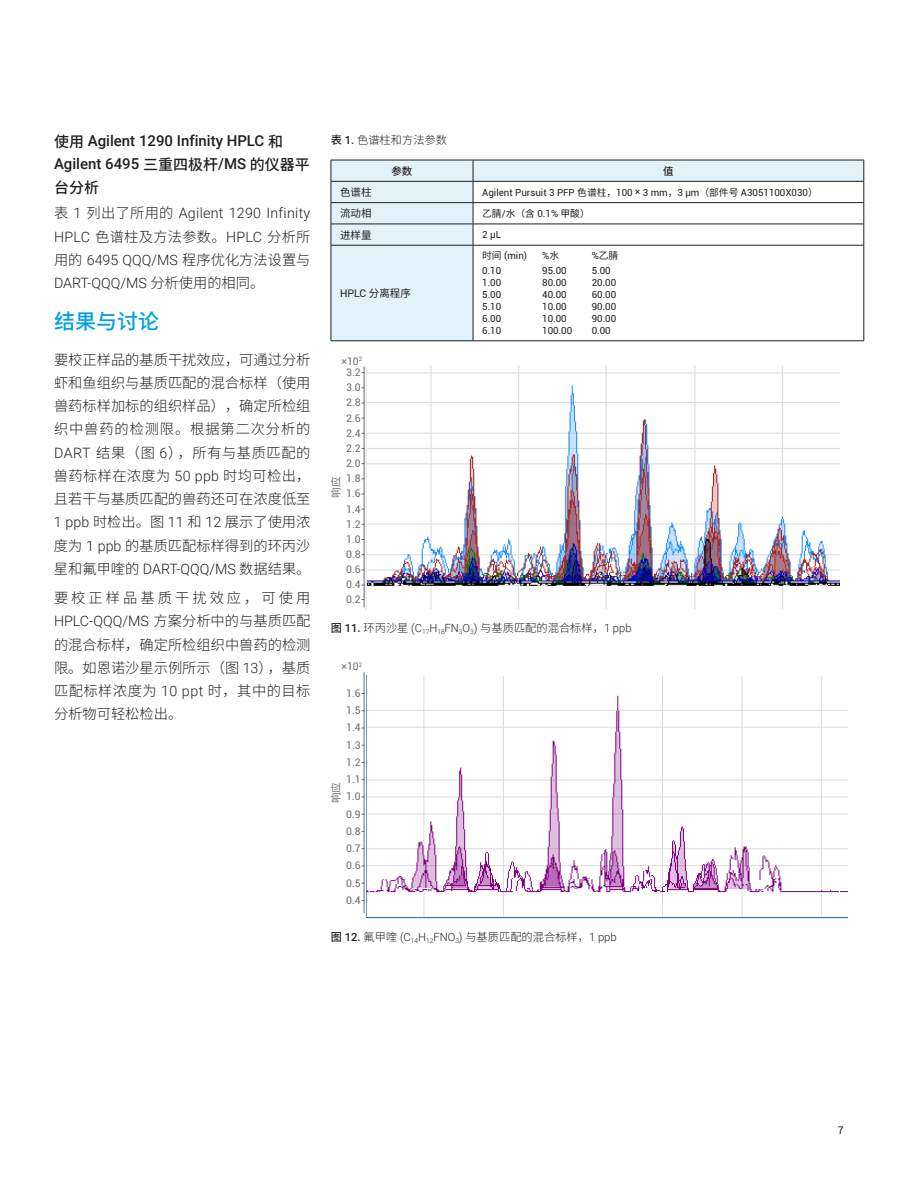
<style>
.page{position:relative;width:918px;height:1188px;background:#fff}
.page>*{position:absolute;margin:0;border:0;box-sizing:border-box;transform-origin:0 0}
.t1{font:500 21px "Noto Sans CJ Ksc";color:#00a1e3}
.t2{font:500 15px/23.2px "Roboto";color:#231f20}
.t3{font:500 15px "Noto Sans CJ Ksc";color:#231f20}
.t4{font:300 14.25px/23.2px "Noto Sans CJ Ksc";color:#231f20;text-align:justify}
.t5{font:300 14.25px "Roboto";color:#231f20}
.t6{font:300 14.25px "Roboto";letter-spacing:.02em;color:#231f20}
.t7{font:300 14.25px "Noto Sans CJ Ksc";letter-spacing:.215em;color:#231f20}
.t8{font:300 11.25px "Noto Sans CJ Ksc";color:#231f20}
.t9{font:10.5px/14.5px "Roboto";color:#6c6d70}
.t10{font:10.5px "Roboto";color:#231f20}
.t11{font:10.5px "Noto Sans CJ Ksc";color:#231f20}
.t12{font:10.5px "Noto Sans CJ Ksc";color:#6c6d70}
.t13{font:500 10.5px "Noto Sans CJ Ksc";color:#231f20}
.t14{font:9.75px "Roboto";color:#231f20}
.t15{font:9.75px "Noto Sans CJ Ksc";color:#231f20}
.s1{font-family:"Noto Sans CJ Ksc"}
.s2{font-family:"Roboto"}
.s3{font-weight:500}
.s4{font-family:"Roboto";font-weight:500}
</style>
<div class="page">
<svg style="left:332px;top:161px;width:532px;height:180px"></svg>
<hr style="left:331px;top:160px;width:142px;height:1px;background:#231f20">
<hr style="left:473px;top:160px;width:391px;height:1px;background:#231f20">
<hr style="left:331px;top:181px;width:142px;height:1px;background:#231f20">
<hr style="left:331px;top:202px;width:142px;height:1px;background:#231f20">
<svg style="left:331px;top:160px;width:1px;height:85px"></svg>
<hr style="left:331px;top:245px;width:1px;height:96px;background:#231f20">
<hr style="left:331px;top:224px;width:142px;height:1px;background:#231f20">
<hr style="left:473px;top:181px;width:391px;height:1px;background:#231f20">
<hr style="left:473px;top:202px;width:391px;height:1px;background:#231f20">
<svg style="left:473px;top:160px;width:1px;height:85px"></svg>
<svg style="left:864px;top:160px;width:1px;height:85px"></svg>
<hr style="left:331px;top:245px;width:142px;height:1px;background:#231f20">
<hr style="left:473px;top:245px;width:1px;height:96px;background:#231f20">
<hr style="left:864px;top:245px;width:1px;height:96px;background:#231f20">
<hr style="left:473px;top:224px;width:391px;height:1px;background:#231f20">
<hr style="left:331px;top:341px;width:142px;height:1px;background:#231f20">
<hr style="left:473px;top:245px;width:391px;height:1px;background:#231f20">
<hr style="left:473px;top:341px;width:391px;height:1px;background:#231f20">
<img style="left:365px;top:366px;width:474px;height:244px">
<hr style="left:364px;top:367px;width:1px;height:240px;background:#6c6d70">
<img style="left:367px;top:676px;width:481px;height:243px">
<hr style="left:364px;top:673px;width:1px;height:240px;background:#6c6d70">
<p class="t2" style="left:54px;top:129px;width:257px"><span class="s1">使用</span> Agilent 1290 Infinity HPLC <span class="s1">和<br></span>Agilent 6495 <span class="s1">三重四极杆</span>/MS <span class="s1">的仪器平</span></p>
<p class="t3" style="left:54px;top:179px;width:46px">台分析</p>
<p class="t6" style="left:54px;top:203px;width:258px"><span class="s1">表</span> 1 <span class="s1">列出了所用的</span> Agilent 1290 Infinity</p>
<p class="t4" style="left:54px;top:225px;width:258px"><span class="s2">HPLC</span> 色谱柱及方法参数。<span class="s2">HPLC</span> 分析所用的 <span class="s2">6495 QQQ/MS</span> 程序优化方法设置与</p>
<p class="t5" style="left:54px;top:273px;width:212px">DART-QQQ/MS <span class="s1">分析使用的相同。</span></p>
<h1 class="t1" style="left:54px;top:309px;width:106px">结果与讨论</h1>
<p class="t4" style="left:54px;top:348px;width:258px">要校正样品的基质干扰效应，可通过分析虾和鱼组织与基质匹配的混合标样（使用兽药标样加标的组织样品），确定所检组织中兽药的检测限。根据第二次分析的<span class="s2">DART</span> 结果（图 <span class="s2">6</span>），所有与基质匹配的兽药标样在浓度为 <span class="s2">50 ppb</span> 时均可检出，且若干与基质匹配的兽药还可在浓度低至<span class="s2">1 ppb</span> 时检出。图 <span class="s2">11</span> 和 <span class="s2">12</span> 展示了使用浓度为 <span class="s2">1 ppb</span> 的基质匹配标样得到的环丙沙星和氟甲喹的 <span class="s2">DART-QQQ/MS</span> 数据结果。</p>
<p class="t7" style="left:54px;top:590px;width:258px">要校正样品基质干扰效应，可使用</p>
<p class="t5" style="left:54px;top:611px;width:258px">HPLC-QQQ/MS <span class="s1">方案分析中的与基质匹配</span></p>
<p class="t4" style="left:54px;top:633px;width:258px">的混合标样，确定所检组织中兽药的检测限。如恩诺沙星示例所示（图 <span class="s2">13</span>），基质匹配标样浓度为 <span class="s2">10 ppt</span> 时，其中的目标分析物可轻松检出。</p>
<p class="t8" style="left:331px;top:134px;width:118px"><span class="s3">表</span> <span class="s4">1.</span> 色谱柱和方法参数</p>
<p class="t13" style="left:391px;top:165px;width:22px">参数</p>
<p class="t13" style="left:663px;top:165px;width:12px">值</p>
<p class="t11" style="left:340px;top:186px;width:33px">色谱柱</p>
<p class="t14" style="left:482px;top:185px;width:337px">Agilent Pursuit 3 PFP <span class="s1">色谱柱，</span>100 × 3 mm<span class="s1">，</span>3 µm<span class="s1">（部件号</span> A3051100X030<span class="s1">）</span></p>
<p class="t11" style="left:340px;top:208px;width:33px">流动相</p>
<p class="t15" style="left:482px;top:208px;width:109px">乙腈<span class="s2">/</span>水（含 <span class="s2">0.1%</span> 甲酸）</p>
<p class="t11" style="left:340px;top:229px;width:33px">进样量</p>
<p class="t14" style="left:482px;top:228px;width:20px">2 µL</p>
<p class="t10" style="left:340px;top:286px;width:72px">HPLC <span class="s1">分离程序</span></p>
<p class="t9" style="left:341px;top:353px;width:22px">×10<sup>2</sup></p>
<p class="t9" style="left:346px;top:365px;width:16px">3.2</p>
<p class="t9" style="left:346px;top:380px;width:16px">3.0</p>
<p class="t9" style="left:346px;top:395px;width:16px">2.8</p>
<p class="t9" style="left:346px;top:410px;width:16px">2.6</p>
<p class="t9" style="left:346px;top:425px;width:16px">2.4</p>
<p class="t9" style="left:346px;top:440px;width:16px">2.2</p>
<p class="t9" style="left:346px;top:456px;width:16px">2.0</p>
<p class="t9" style="left:346px;top:471px;width:16px">1.8</p>
<p class="t12" style="left:330px;top:498px;width:22px;rotate:-90deg">响应</p>
<p class="t9" style="left:346px;top:486px;width:16px">1.6</p>
<p class="t9" style="left:346px;top:501px;width:16px">1.4</p>
<p class="t9" style="left:346px;top:516px;width:16px">1.2</p>
<p class="t9" style="left:346px;top:532px;width:16px">1.0</p>
<p class="t9" style="left:346px;top:547px;width:16px">0.8</p>
<p class="t9" style="left:346px;top:562px;width:16px">0.6</p>
<p class="t9" style="left:346px;top:577px;width:16px">0.4<br>0.2</p>
<p class="t14" style="left:482px;top:249px;width:46px"><span class="s1">时间</span> (min)</p>
<p class="t14" style="left:542px;top:249px;width:18px">%<span class="s1">水</span></p>
<p class="t15" style="left:592px;top:250px;width:28px"><span class="s2">%</span>乙腈</p>
<p class="t14" style="left:482px;top:264px;width:21px">0.10</p>
<p class="t14" style="left:542px;top:264px;width:26px">95.00</p>
<p class="t14" style="left:592px;top:264px;width:21px">5.00</p>
<p class="t14" style="left:482px;top:276px;width:21px">1.00</p>
<p class="t14" style="left:542px;top:276px;width:26px">80.00</p>
<p class="t14" style="left:592px;top:276px;width:26px">20.00</p>
<p class="t14" style="left:482px;top:288px;width:21px">5.00</p>
<p class="t14" style="left:542px;top:288px;width:26px">40.00</p>
<p class="t14" style="left:592px;top:288px;width:26px">60.00</p>
<p class="t14" style="left:482px;top:300px;width:21px">5.10</p>
<p class="t14" style="left:542px;top:300px;width:26px">10.00</p>
<p class="t14" style="left:592px;top:300px;width:26px">90.00</p>
<p class="t14" style="left:482px;top:312px;width:21px">6.00</p>
<p class="t14" style="left:542px;top:312px;width:26px">10.00</p>
<p class="t14" style="left:592px;top:312px;width:26px">90.00</p>
<p class="t14" style="left:482px;top:324px;width:21px">6.10</p>
<p class="t14" style="left:542px;top:324px;width:32px">100.00</p>
<p class="t14" style="left:592px;top:324px;width:21px">0.00</p>
<p class="t8" style="left:331px;top:621px;width:302px"><span class="s3">图</span> <span class="s4">11.</span> 环丙沙星 <span class="s2">(C</span><sub>17</sub><span class="s2">H</span><sub>18</sub><span class="s2">FN</span><sub>3</sub><span class="s2">O</span><sub>3</sub><span class="s2">)</span> 与基质匹配的混合标样，<span class="s2">1 ppb</span></p>
<p class="t9" style="left:341px;top:659px;width:22px">×10<sup>2</sup></p>
<p class="t9" style="left:346px;top:686px;width:16px">1.6</p>
<p class="t9" style="left:346px;top:703px;width:16px">1.5</p>
<p class="t9" style="left:346px;top:720px;width:16px">1.4</p>
<p class="t9" style="left:346px;top:737px;width:16px">1.3</p>
<p class="t9" style="left:346px;top:754px;width:16px">1.2</p>
<p class="t9" style="left:346px;top:772px;width:16px">1.1</p>
<p class="t12" style="left:330px;top:803px;width:22px;rotate:-90deg">响应</p>
<p class="t9" style="left:346px;top:789px;width:16px">1.0</p>
<p class="t9" style="left:346px;top:806px;width:16px">0.9</p>
<p class="t9" style="left:346px;top:823px;width:16px">0.8</p>
<p class="t9" style="left:346px;top:841px;width:16px">0.7</p>
<p class="t9" style="left:346px;top:858px;width:16px">0.6</p>
<p class="t9" style="left:346px;top:875px;width:16px">0.5</p>
<p class="t9" style="left:346px;top:892px;width:16px">0.4</p>
<p class="t8" style="left:331px;top:931px;width:288px"><span class="s3">图</span> <span class="s4">12.</span> 氟甲喹 <span class="s2">(C</span><sub>14</sub><span class="s2">H</span><sub>12</sub><span class="s2">FNO</span><sub>3</sub><span class="s2">)</span> 与基质匹配的混合标样，<span class="s2">1 ppb</span></p>
<p class="t10" style="left:838px;top:1123px;width:7px">7</p>
</div>
